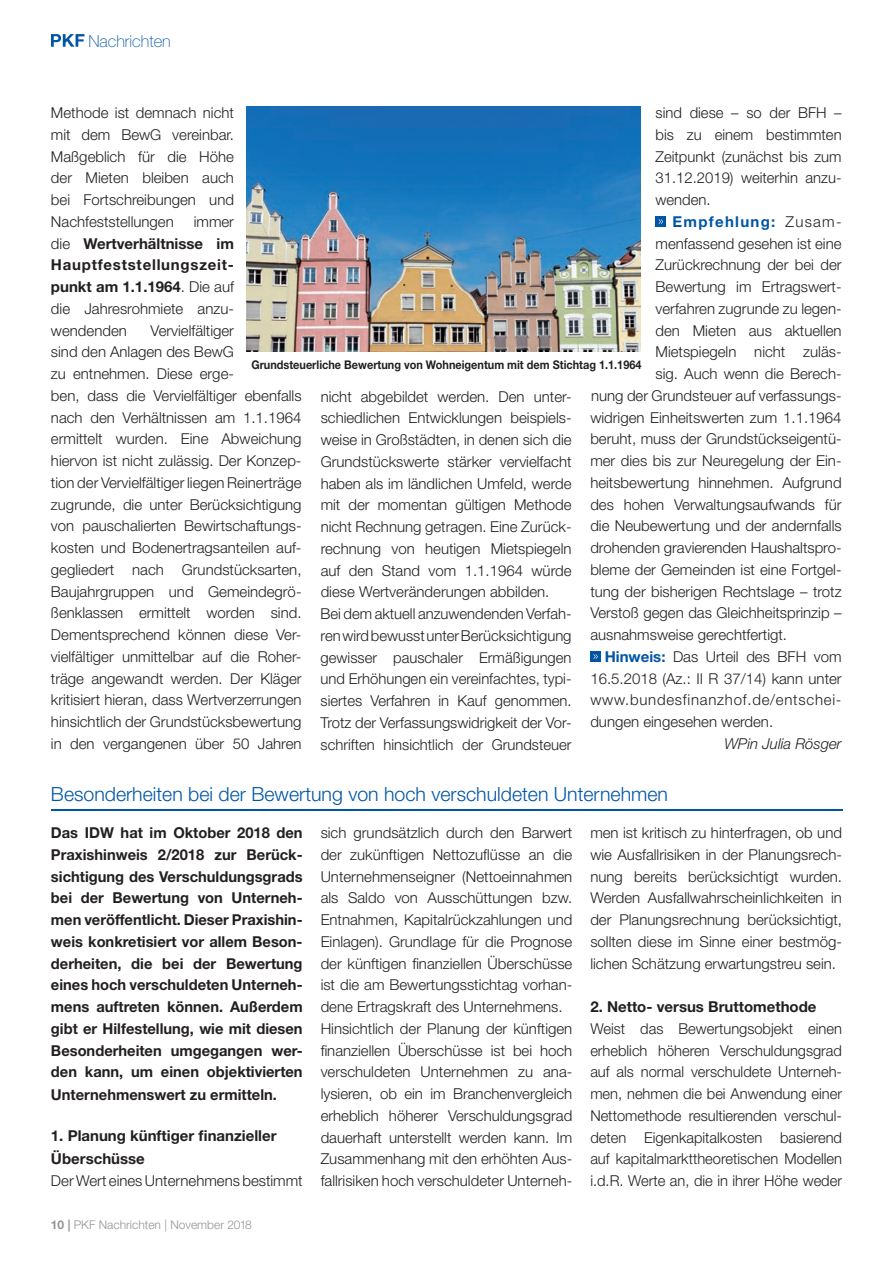
<style>
.page{position:relative;width:893px;height:1263px;background:#fff}
.page>*{position:absolute;margin:0;border:0;box-sizing:border-box;transform-origin:0 0}
.t1{font:300 19.5px "Helvetica Neue LT";color:#0155a5}
.t2{font:100 16.5px "Helvetica Neue LT";color:#0155a5}
.t3{font:300 15px/21.8px "Helvetica Neue LT";color:#231f20;text-align:justify}
.t4{font:700 15px/21.8px "Helvetica Neue LT";color:#231f20;text-align:justify}
.t5{font:300 15px "Helvetica Neue LT";letter-spacing:.05em;color:#231f20}
.t6{font:700 15px "Helvetica Neue LT";letter-spacing:.085em;color:#0155a5}
.t7{font:italic 300 15px "Helvetica Neue LT";color:#231f20}
.t8{font:700 12px "Helvetica Neue LT";color:#231f20;scale:.91 1}
.t9{font:300 12px "Helvetica Neue LT";color:#939598}
.s1{font-weight:300;color:#231f20}
.s2{font-weight:700;color:#0155a5}
.s3{font-weight:300}
.s4{font-weight:700}
</style>
<div class="page">
<div style="left:655px;top:216px;width:11px;height:11px;background:#0155a5"></div>
<svg style="left:659px;top:219px;width:4px;height:5px"></svg>
<div style="left:590px;top:651px;width:11px;height:11px;background:#0155a5"></div>
<svg style="left:593px;top:654px;width:5px;height:5px"></svg>
<hr style="left:51px;top:809px;width:791px;height:2px;background:#0155a5">
<img style="left:247px;top:106px;width:393px;height:246px">
<svg style="left:51px;top:34px;width:33px;height:13px"></svg>
<p class="t2" style="left:88px;top:35px;width:84px">Nachrichten</p>
<p class="t3" style="left:655px;top:104px;width:188px">sind diese – so der BFH – bis zu einem bestimmten Zeitpunkt (zunächst bis zum 31.12.2019) weiterhin anzu&shy;wenden.</p>
<p class="t6" style="left:672px;top:216px;width:171px">Empfehlung: <span class="s1">Zusam-</span></p>
<p class="t3" style="left:655px;top:234px;width:187px">menfassend gesehen ist eine</p>
<p class="t3" style="left:655px;top:256px;width:187px">Zurückrechnung der bei der</p>
<p class="t3" style="left:655px;top:278px;width:188px">Bewertung im Ertragswert-</p>
<p class="t3" style="left:655px;top:300px;width:187px">verfahren zugrunde zu legen-</p>
<p class="t3" style="left:655px;top:321px;width:188px">den Mieten aus aktuellen</p>
<p class="t3" style="left:655px;top:343px;width:188px">Mietspiegeln nicht zuläs-</p>
<p class="t3" style="left:655px;top:365px;width:187px">sig. Auch wenn die Berech-</p>
<p class="t3" style="left:591px;top:387px;width:252px">nung der Grundsteuer auf verfassungs-</p>
<p class="t3" style="left:590px;top:408px;width:253px">widrigen Einheitswerten zum 1.1.1964</p>
<p class="t3" style="left:590px;top:430px;width:253px">beruht, muss der Grundstückseigentü-</p>
<p class="t3" style="left:590px;top:452px;width:253px">mer dies bis zur Neuregelung der Ein-</p>
<p class="t3" style="left:590px;top:474px;width:253px">heitsbewertung hinnehmen. Aufgrund</p>
<p class="t3" style="left:590px;top:495px;width:253px">des hohen Verwaltungsaufwands für</p>
<p class="t3" style="left:590px;top:517px;width:253px">die Neubewertung und der andernfalls</p>
<p class="t3" style="left:590px;top:539px;width:253px">drohenden gravierenden Haushaltspro-</p>
<p class="t3" style="left:590px;top:561px;width:253px">bleme der Gemeinden ist eine Fortgel-</p>
<p class="t3" style="left:590px;top:582px;width:253px">tung der bisherigen Rechtslage – trotz</p>
<p class="t3" style="left:590px;top:604px;width:253px">Verstoß gegen das Gleichheitsprinzip –</p>
<p class="t3" style="left:590px;top:626px;width:198px">ausnahmsweise gerechtfertigt.</p>
<p class="t3" style="left:605px;top:648px;width:238px"><span class="s2">Hinweis:</span> Das Urteil des BFH vom</p>
<p class="t3" style="left:590px;top:669px;width:253px">16.5.2018 (Az.: II R 37/14) kann unter</p>
<p class="t5" style="left:590px;top:695px;width:253px">www.bundesfinanzhof.de/entschei-</p>
<p class="t3" style="left:590px;top:713px;width:184px">dungen eingesehen werden.</p>
<p class="t7" style="left:724px;top:738px;width:119px">WPin Julia Rösger</p>
<p class="t3" style="left:51px;top:104px;width:185px">Methode ist demnach nicht mit dem BewG vereinbar.<br>Maßgeblich für die Höhe der Mieten bleiben auch bei Fortschreibungen und Nachfeststellungen</p>
<p class="t4" style="left:51px;top:212px;width:185px;text-indent:143px"><span class="s3">immer die</span> Wertverhältnisse im Hauptfeststellungszeit&shy;punkt am 1.1.1964<span class="s3">. Die auf die Jahresrohmiete anzu&shy;wendenden</span></p>
<p class="t3" style="left:51px;top:321px;width:252px;text-align:left;text-indent:100px">Vervielfältiger<br>sind den Anlagen des BewG<br>zu entnehmen. Diese erge-<br>ben, dass die Vervielfältiger ebenfalls nach den Verhältnissen am 1.1.1964 ermittelt wurden. Eine Abweichung hiervon ist nicht zulässig. Der Konzep&shy;tion der Vervielfältiger liegen Reinerträge zugrunde, die unter Berücksichtigung von pauschalierten Bewirtschaftungs&shy;kosten und Bodenertragsanteilen auf&shy;gegliedert nach Grundstücksarten, Baujahrgruppen und Gemeindegrö&shy;ßenklassen ermittelt worden sind.<br>Dementsprechend können diese Ver&shy;vielfältiger unmittelbar auf die Roher&shy;träge angewandt werden. Der Kläger kritisiert hieran, dass Wertverzerrungen hinsichtlich der Grundstücksbewertung in den vergangenen über 50 Jahren</p>
<p class="t8" style="left:251px;top:360px;width:430px">Grundsteuerliche Bewertung von Wohneigentum mit dem Stichtag 1.1.1964</p>
<p class="t3" style="left:321px;top:387px;width:252px;text-align:left">nicht abgebildet werden. Den unter&shy;schiedlichen Entwicklungen beispiels&shy;weise in Großstädten, in denen sich die Grundstückswerte stärker vervielfacht haben als im ländlichen Umfeld, werde mit der momentan gültigen Methode nicht Rechnung getragen. Eine Zurück&shy;rechnung von heutigen Mietspiegeln auf den Stand vom 1.1.1964 würde diese Wertveränderungen abbilden.<br>Bei dem aktuell anzuwendenden Verfah&shy;ren wird bewusst unter Berücksichtigung gewisser pauschaler Ermäßigungen und Erhöhungen ein vereinfachtes, typi&shy;siertes Verfahren in Kauf genommen.<br>Trotz der Verfassungswidrigkeit der Vor&shy;schriften hinsichtlich der Grundsteuer</p>
<h1 class="t1" style="left:51px;top:787px;width:618px">Besonderheiten bei der Bewertung von hoch verschuldeten Unternehmen</h1>
<p class="t4" style="left:51px;top:823px;width:253px">Das IDW hat im Oktober 2018 den Praxishinweis 2/2018 zur Berück&shy;sichtigung des Verschuldungsgrads bei der Bewertung von Unterneh&shy;men veröffentlicht. Dieser Praxishin&shy;weis konkretisiert vor allem Beson&shy;derheiten, die bei der Bewertung eines hoch verschuldeten Unterneh&shy;mens auftreten können. Außerdem gibt er Hilfestellung, wie mit diesen Besonderheiten umgegangen wer&shy;den kann, um einen objektivierten Unternehmenswert zu ermitteln.</p>
<p class="t4" style="left:51px;top:1126px;width:227px;line-height:22.5px">1. Planung künftiger finanzieller<br>Überschüsse</p>
<p class="t3" style="left:51px;top:1171px;width:253px">Der Wert eines Unternehmens bestimmt</p>
<p class="t9" style="left:51px;top:1220px;width:202px"><span class="s4">10 |</span> PKF Nachrichten | November 2018</p>
<p class="t3" style="left:321px;top:824px;width:253px;text-align:left">sich grundsätzlich durch den Barwert der zukünftigen Nettozuflüsse an die Unternehmenseigner (Nettoeinnahmen als Saldo von Ausschüttungen bzw.<br>Entnahmen, Kapitalrückzahlungen und Einlagen). Grundlage für die Prognose der künftigen finanziellen Überschüsse ist die am Bewertungsstichtag vorhan&shy;dene Ertragskraft des Unternehmens.<br>Hinsichtlich der Planung der künftigen finanziellen Überschüsse ist bei hoch verschuldeten Unternehmen zu ana&shy;lysieren, ob ein im Branchenvergleich erheblich höherer Verschuldungsgrad dauerhaft unterstellt werden kann. Im Zusammenhang mit den erhöhten Aus&shy;fallrisiken hoch verschuldeter Unterneh-</p>
<p class="t3" style="left:590px;top:824px;width:253px">men ist kritisch zu hinterfragen, ob und wie Ausfallrisiken in der Planungsrech&shy;nung bereits berücksichtigt wurden.<br>Werden AusfallwahrscheinIichkeiten in der Planungsrechnung berücksichtigt, sollten diese im Sinne einer bestmög&shy;lichen Schätzung erwartungstreu sein.</p>
<p class="t4" style="left:590px;top:997px;width:228px">2. Netto- versus Bruttomethode</p>
<p class="t3" style="left:590px;top:1020px;width:253px">Weist das Bewertungsobjekt einen erheblich höheren Verschuldungsgrad auf als normal verschuldete Unterneh&shy;men, nehmen die bei Anwendung einer Nettomethode resultierenden verschul&shy;deten Eigenkapitalkosten basierend auf kapitalmarkttheoretischen Modellen i.d.R. Werte an, die in ihrer Höhe weder</p>
</div>
